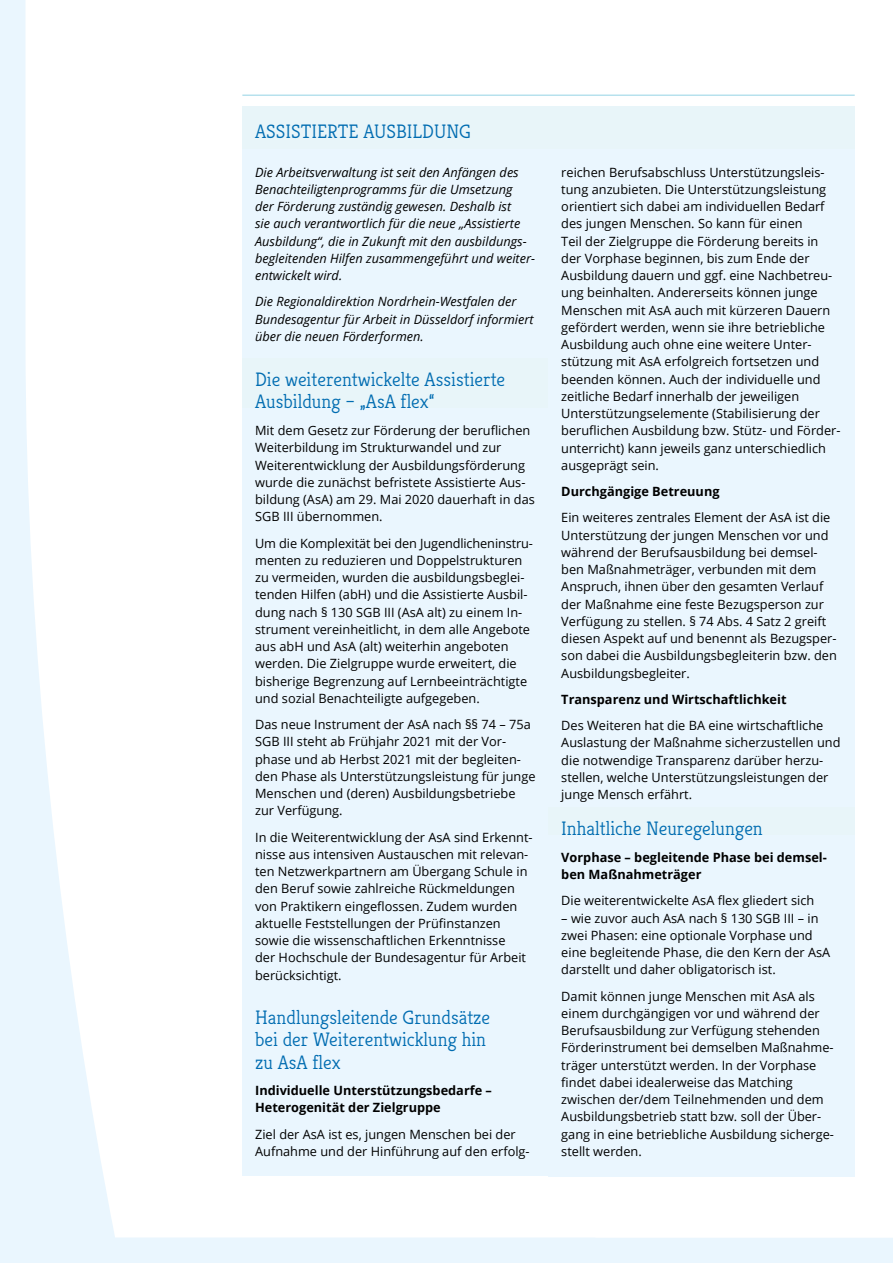
<style>
.page{position:relative;width:893px;height:1263px;background:#eaf6fe}
.page>*{position:absolute;margin:0;border:0;box-sizing:border-box;transform-origin:0 0}
.t1{font:300 19.5px/22.5px "Kreon";color:#006cb1}
.t2{font:12.75px/17.2px "Open Sans";color:#000}
.t3{font:italic 12.75px/17.2px "Open Sans";color:#000}
.t4{font:700 12.75px/17.2px "Open Sans";color:#000}
</style>
<div class="page">
<div style="left:26px;top:0;width:867px;height:1237px;background:#fff"></div>
<div style="left:242px;top:106px;width:613px;height:50px;background:#e8f5f9"></div>
<hr style="left:242px;top:95px;width:613px;height:1px;background:#94d3e5">
<div style="left:242px;top:150px;width:307px;height:150px;background:#eaf6fe"></div>
<div style="left:242px;top:280px;width:307px;height:81px;background:#eaf6fe"></div>
<div style="left:242px;top:358px;width:307px;height:64px;background:#e8f5f9"></div>
<div style="left:242px;top:408px;width:307px;height:133px;background:#eaf6fe"></div>
<div style="left:242px;top:521px;width:307px;height:202px;background:#eaf6fe"></div>
<div style="left:242px;top:702px;width:307px;height:133px;background:#eaf6fe"></div>
<div style="left:242px;top:815px;width:307px;height:185px;background:#eaf6fe"></div>
<div style="left:242px;top:988px;width:307px;height:103px;background:#eaf6fe"></div>
<div style="left:242px;top:1068px;width:307px;height:64px;background:#eaf6fe"></div>
<div style="left:242px;top:1112px;width:307px;height:64px;background:#eaf6fe"></div>
<div style="left:549px;top:150px;width:306px;height:340px;background:#eaf6fe"></div>
<div style="left:549px;top:469px;width:306px;height:47px;background:#eaf6fe"></div>
<div style="left:549px;top:496px;width:306px;height:202px;background:#eaf6fe"></div>
<div style="left:549px;top:677px;width:306px;height:47px;background:#eaf6fe"></div>
<div style="left:549px;top:703px;width:306px;height:116px;background:#eaf6fe"></div>
<div style="left:549px;top:807px;width:306px;height:42px;background:#e8f5f9"></div>
<div style="left:549px;top:835px;width:306px;height:64px;background:#eaf6fe"></div>
<div style="left:549px;top:879px;width:306px;height:115px;background:#eaf6fe"></div>
<div style="left:549px;top:974px;width:306px;height:202px;background:#eaf6fe"></div>
<h1 class="t1" style="left:255px;top:121px;width:217px">ASSISTIERTE AUSBILDUNG</h1>
<p class="t3" style="left:255px;top:163px;width:281px">Die Arbeitsverwaltung ist seit den Anfängen des Benachteiligtenprogramms für die Umsetzung<br>der Förderung zuständig gewesen. Deshalb ist<br>sie auch verantwortlich für die neue „Assistierte Ausbildung“, die in Zukunft mit den ausbildungs&shy;begleitenden Hilfen zusammengeführt und weiter&shy;entwickelt wird.</p>
<p class="t3" style="left:255px;top:293px;width:280px">Die Regionaldirektion Nordrhein-Westfalen der<br>Bundesagentur für Arbeit in Düsseldorf informiert über die neuen Förderformen.</p>
<h1 class="t1" style="left:255px;top:368px;width:252px">Die weiterentwickelte Assistierte<br>Ausbildung – „AsA flex“</h1>
<p class="t2" style="left:255px;top:421px;width:281px">Mit dem Gesetz zur Förderung der beruflichen Weiterbildung im Strukturwandel und zur Weiterentwicklung der Ausbildungsförderung wurde die zunächst befristete Assistierte Aus&shy;bildung (AsA) am 29. Mai 2020 dauerhaft in das SGB III übernommen.</p>
<p class="t2" style="left:255px;top:534px;width:279px">Um die Komplexität bei den Jugendlicheninstru&shy;menten zu reduzieren und Doppelstrukturen zu vermeiden, wurden die ausbildungsbeglei&shy;tenden Hilfen (abH) und die Assistierte Ausbil&shy;dung nach § 130 SGB III (AsA alt) zu einem In&shy;strument vereinheitlicht, in dem alle Angebote aus abH und AsA (alt) weiterhin angeboten werden. Die Zielgruppe wurde erweitert, die bisherige Begrenzung auf Lernbeeinträchtigte und sozial Benachteiligte aufgegeben.</p>
<p class="t2" style="left:255px;top:715px;width:282px">Das neue Instrument der AsA nach §§ 74 – 75a SGB III steht ab Frühjahr 2021 mit der Vor&shy;phase und ab Herbst 2021 mit der begleiten&shy;den Phase als Unterstützungsleistung für junge Menschen und (deren) Ausbildungsbetriebe zur Verfügung.</p>
<p class="t2" style="left:255px;top:828px;width:279px">In die Weiterentwicklung der AsA sind Erkennt&shy;nisse aus intensiven Austauschen mit relevan&shy;ten Netzwerkpartnern am Übergang Schule in den Beruf sowie zahlreiche Rückmeldungen von Praktikern eingeflossen. Zudem wurden aktuelle Feststellungen der Prüfinstanzen sowie die wissenschaftlichen Erkenntnisse<br>der Hochschule der Bundesagentur für Arbeit berücksichtigt.</p>
<h1 class="t1" style="left:255px;top:1006px;width:237px">Handlungsleitende Grundsätze bei der Weiterentwicklung hin zu AsA flex</h1>
<p class="t4" style="left:255px;top:1081px;width:238px">Individuelle Unterstützungsbedarfe –<br>Heterogenität der Zielgruppe</p>
<p class="t2" style="left:255px;top:1125px;width:276px">Ziel der AsA ist es, jungen Menschen bei der<br>Aufnahme und der Hinführung auf den erfolg-</p>
<p class="t2" style="left:561px;top:163px;width:280px">reichen Berufsabschluss Unterstützungsleis&shy;tung anzubieten. Die Unterstützungsleistung orientiert sich dabei am individuellen Bedarf des jungen Menschen. So kann für einen<br>Teil der Zielgruppe die Förderung bereits in der Vorphase beginnen, bis zum Ende der Ausbildung dauern und ggf. eine Nachbetreu&shy;ung beinhalten. Andererseits können junge Menschen mit AsA auch mit kürzeren Dauern gefördert werden, wenn sie ihre betriebliche Ausbildung auch ohne eine weitere Unter&shy;stützung mit AsA erfolgreich fortsetzen und beenden können. Auch der individuelle und zeitliche Bedarf innerhalb der jeweiligen Unterstützungselemente (Stabilisierung der beruflichen Ausbildung bzw. Stütz- und Förder&shy;unterricht) kann jeweils ganz unterschiedlich ausgeprägt sein.</p>
<p class="t4" style="left:561px;top:483px;width:160px">Durchgängige Betreuung</p>
<p class="t2" style="left:561px;top:509px;width:277px">Ein weiteres zentrales Element der AsA ist die Unterstützung der jungen Menschen vor und während der Berufsausbildung bei demsel&shy;ben Maßnahmeträger, verbunden mit dem Anspruch, ihnen über den gesamten Verlauf der Maßnahme eine feste Bezugsperson zur Verfügung zu stellen. § 74 Abs. 4 Satz 2 greift diesen Aspekt auf und benennt als Bezugsper&shy;son dabei die Ausbildungsbegleiterin bzw. den Ausbildungsbegleiter.</p>
<p class="t4" style="left:561px;top:690px;width:227px">Transparenz und Wirtschaftlichkeit</p>
<p class="t2" style="left:561px;top:717px;width:281px">Des Weiteren hat die BA eine wirtschaftliche Auslastung der Maßnahme sicherzustellen und die notwendige Transparenz darüber herzu&shy;stellen, welche Unterstützungsleistungen der junge Mensch erfährt.</p>
<h1 class="t1" style="left:561px;top:817px;width:203px">Inhaltliche Neuregelungen</h1>
<p class="t4" style="left:561px;top:848px;width:267px">Vorphase – begleitende Phase bei demsel&shy;ben Maßnahmeträger</p>
<p class="t2" style="left:561px;top:892px;width:254px">Die weiterentwickelte AsA flex gliedert sich</p>
<p class="t2" style="left:561px;top:909px;width:270px">– wie zuvor auch AsA nach § 130 SGB III – in zwei Phasen: eine optionale Vorphase und eine begleitende Phase, die den Kern der AsA darstellt und daher obligatorisch ist.</p>
<p class="t2" style="left:561px;top:987px;width:274px">Damit können junge Menschen mit AsA als einem durchgängigen vor und während der Berufsausbildung zur Verfügung stehenden Förderinstrument bei demselben Maßnahme&shy;träger unterstützt werden. In der Vorphase findet dabei idealerweise das Matching zwischen der/dem Teilnehmenden und dem Ausbildungsbetrieb statt bzw. soll der Über&shy;gang in eine betriebliche Ausbildung sicherge&shy;stellt werden.</p>
</div>
